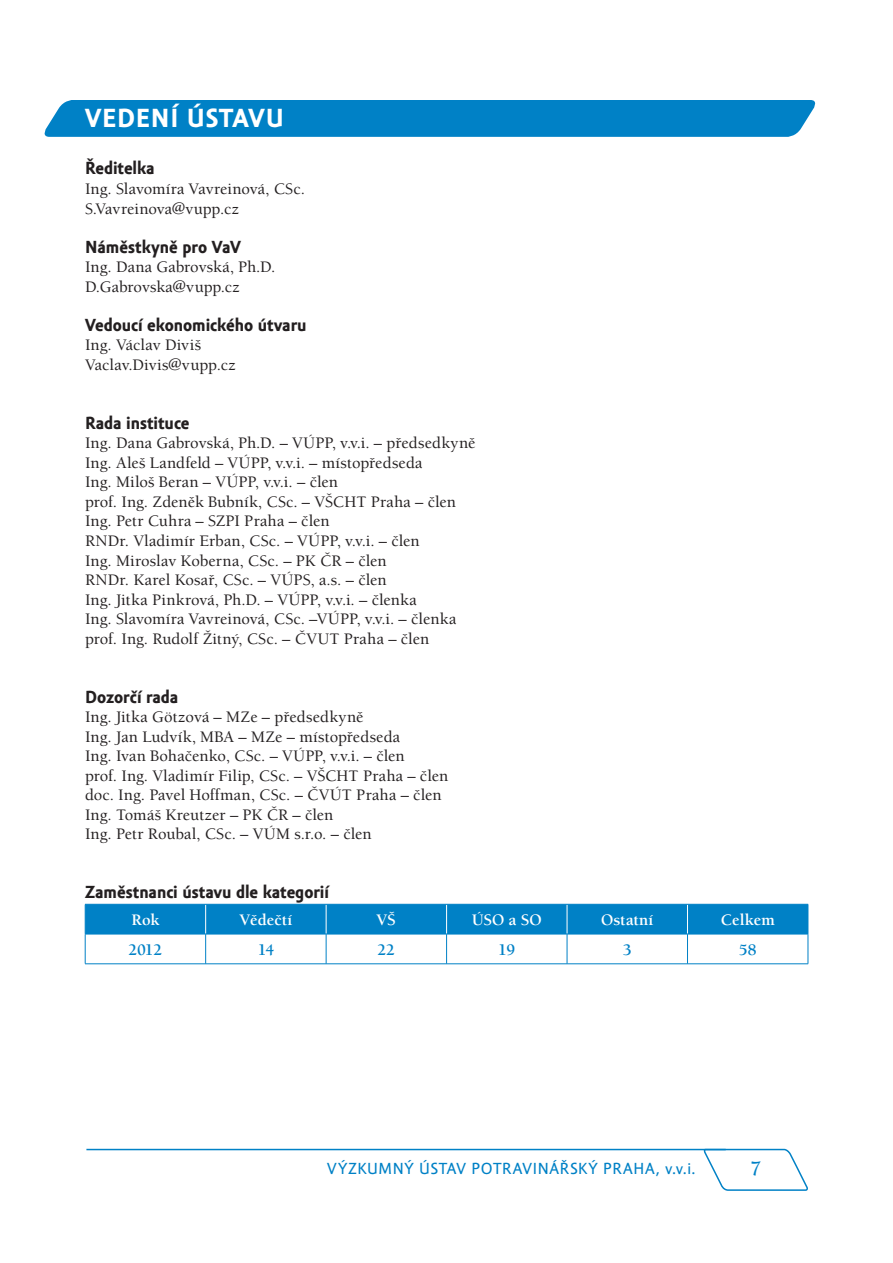
<style>
.page{position:relative;width:893px;height:1263px;background:#fff}
.page>*{position:absolute;margin:0;border:0;box-sizing:border-box;transform-origin:0 0}
.t1{font:700 27px "Amor Sans Text Pro";letter-spacing:.03em;color:#fff}
.t2{font:700 21px "Berkeley EE";color:#0081c6}
.t3{font:700 18px "Amor Sans Text Pro";color:#231f20}
.t4{font:500 16.5px/19.5px "Berkeley EE";letter-spacing:.005em;color:#231f20}
.t5{font:16.5px "Amor Sans Text Pro";letter-spacing:.045em;color:#0081c6}
.t6{font:700 16.5px "Berkeley EE";color:#fff}
.t7{font:700 16.5px "Berkeley EE";letter-spacing:-.015em;color:#0081c6}
</style>
<div class="page">
<div style="left:44px;top:100px;width:772px;height:37px;background:#0081c6"></div>
<hr style="left:86px;top:1149px;width:640px;height:1px;background:#0081c6">
<svg style="left:702px;top:1148px;width:106px;height:43px"></svg>
<div style="left:86px;top:905px;width:722px;height:29px;background:#0081c6"></div>
<hr style="left:205px;top:904px;width:1px;height:30px;background:#fff">
<hr style="left:326px;top:904px;width:1px;height:30px;background:#fff">
<hr style="left:446px;top:904px;width:1px;height:30px;background:#fff">
<hr style="left:567px;top:904px;width:1px;height:30px;background:#fff">
<hr style="left:687px;top:904px;width:1px;height:30px;background:#fff">
<hr style="left:85px;top:904px;width:1px;height:30px;background:#0081c6">
<hr style="left:85px;top:904px;width:723px;height:1px;background:#0081c6">
<hr style="left:808px;top:904px;width:1px;height:30px;background:#0081c6">
<hr style="left:85px;top:934px;width:1px;height:30px;background:#0081c6">
<hr style="left:85px;top:934px;width:723px;height:1px;background:#0081c6">
<hr style="left:205px;top:934px;width:1px;height:30px;background:#0081c6">
<hr style="left:326px;top:934px;width:1px;height:30px;background:#0081c6">
<hr style="left:446px;top:934px;width:1px;height:30px;background:#0081c6">
<hr style="left:567px;top:934px;width:1px;height:30px;background:#0081c6">
<hr style="left:687px;top:934px;width:1px;height:30px;background:#0081c6">
<hr style="left:808px;top:934px;width:1px;height:30px;background:#0081c6">
<hr style="left:85px;top:964px;width:723px;height:1px;background:#0081c6">
<h1 class="t1" style="left:85px;top:107px;width:201px">VEDENÍ ÚSTAVU</h1>
<p class="t3" style="left:85px;top:161px;width:71px">Ředitelka</p>
<p class="t4" style="left:85px;top:180px;width:221px">Ing. Slavomíra Vavreinová, CSc.<br>S.Vavreinova@vupp.cz</p>
<p class="t3" style="left:85px;top:239px;width:157px">Náměstkyně pro VaV</p>
<p class="t4" style="left:85px;top:258px;width:192px">Ing. Dana Gabrovská, Ph.D.<br>D.Gabrovska@vupp.cz</p>
<p class="t3" style="left:85px;top:317px;width:223px">Vedoucí ekonomického útvaru</p>
<p class="t4" style="left:85px;top:336px;width:152px">Ing. Václav Diviš<br>Vaclav.Divis@vupp.cz</p>
<p class="t3" style="left:85px;top:415px;width:106px">Rada instituce</p>
<p class="t4" style="left:85px;top:434px;width:392px">Ing. Dana Gabrovská, Ph.D. – VÚPP, v.v.i. – předsedkyně Ing. Aleš Landfeld – VÚPP, v.v.i. – místopředseda<br>Ing. Miloš Beran – VÚPP, v.v.i. – člen<br>prof. Ing. Zdeněk Bubník, CSc. – VŠCHT Praha – člen Ing. Petr Cuhra – SZPI Praha – člen<br>RNDr. Vladimír Erban, CSc. – VÚPP, v.v.i. – člen<br>Ing. Miroslav Koberna, CSc. – PK ČR – člen<br>RNDr. Karel Kosař, CSc. – VÚPS, a.s. – člen<br>Ing. Jitka Pinkrová, Ph.D. – VÚPP, v.v.i. – členka<br>Ing. Slavomíra Vavreinová, CSc. –VÚPP, v.v.i. – členka prof. Ing. Rudolf Žitný, CSc. – ČVUT Praha – člen</p>
<p class="t3" style="left:85px;top:689px;width:95px">Dozorčí rada</p>
<p class="t4" style="left:85px;top:708px;width:365px">Ing. Jitka Götzová – MZe – předsedkyně<br>Ing. Jan Ludvík, MBA – MZe – místopředseda<br>Ing. Ivan Bohačenko, CSc. – VÚPP, v.v.i. – člen<br>prof. Ing. Vladimír Filip, CSc. – VŠCHT Praha – člen doc. Ing. Pavel Hoffman, CSc. – ČVÚT Praha – člen Ing. Tomáš Kreutzer – PK ČR – člen<br>Ing. Petr Roubal, CSc. – VÚM s.r.o. – člen</p>
<p class="t3" style="left:85px;top:885px;width:245px">Zaměstnanci ústavu dle kategorií</p>
<p class="t6" style="left:132px;top:913px;width:29px">Rok</p>
<p class="t6" style="left:239px;top:913px;width:54px">Vědečtí</p>
<p class="t6" style="left:377px;top:913px;width:21px">VŠ</p>
<p class="t6" style="left:472px;top:913px;width:72px">ÚSO a SO</p>
<p class="t6" style="left:601px;top:913px;width:54px">Ostatní</p>
<p class="t6" style="left:721px;top:913px;width:56px">Celkem</p>
<p class="t7" style="left:128px;top:943px;width:35px">2012</p>
<p class="t7" style="left:258px;top:943px;width:18px">14</p>
<p class="t7" style="left:378px;top:943px;width:19px">22</p>
<p class="t7" style="left:498px;top:943px;width:19px">19</p>
<p class="t7" style="left:623px;top:943px;width:10px">3</p>
<p class="t7" style="left:739px;top:943px;width:19px">58</p>
<p class="t5" style="left:327px;top:1162px;width:370px">VÝZKUMNÝ ÚSTAV POTRAVINÁŘSKÝ PRAHA, v.v.i.</p>
<p class="t2" style="left:750px;top:1159px;width:13px">7</p>
</div>
